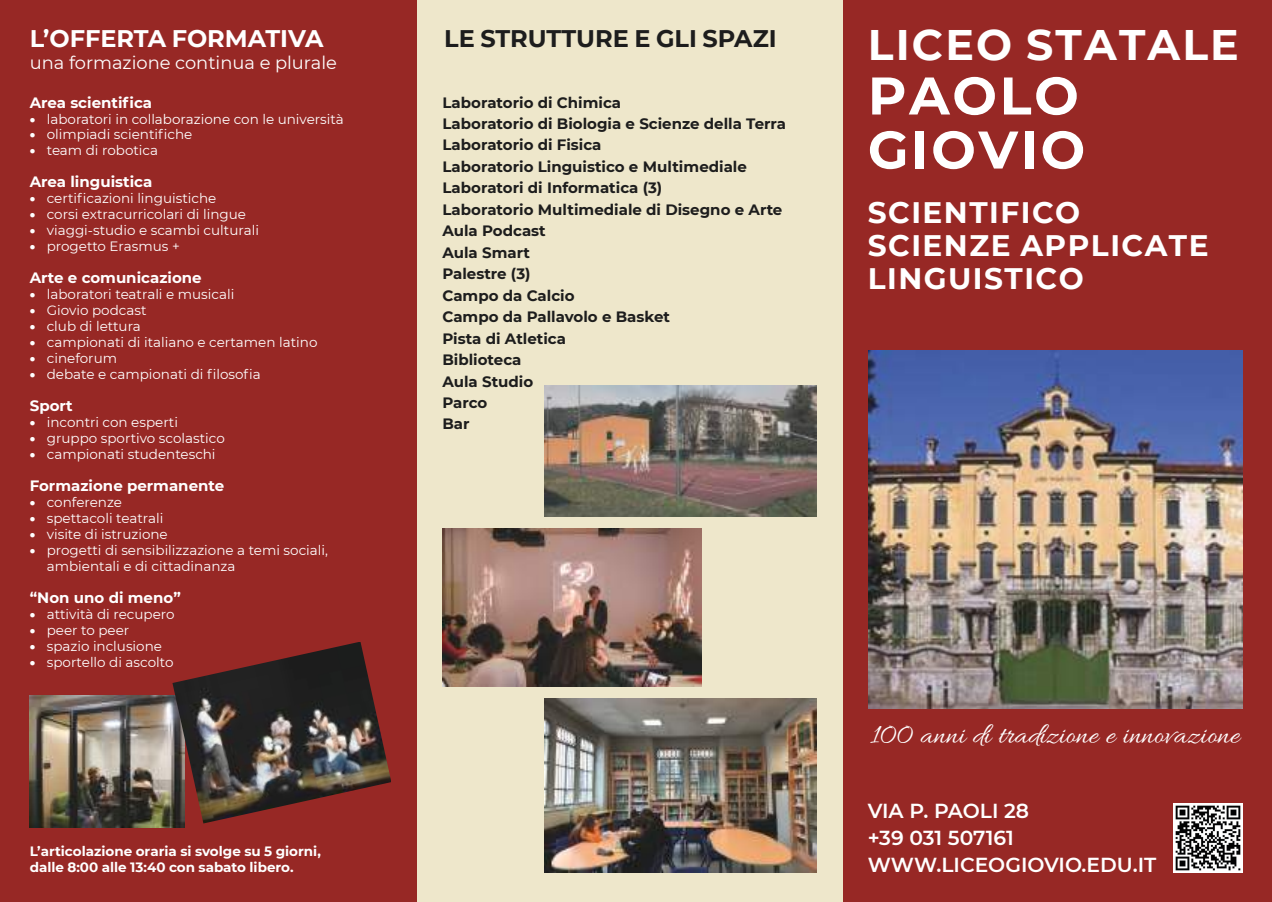
<style>
.page{position:relative;width:1272px;height:902px;background:#fff}
.page>*{position:absolute;margin:0;border:0;box-sizing:border-box;transform-origin:0 0}
.t1{font:700 52.8px/54px "Montserrat";letter-spacing:.05em;color:#fff}
.t2{font:700 42.6px "Montserrat";letter-spacing:.05em;color:#fff}
.t3{font:30px "Allura";color:#fff}
.t4{font:700 29.55px/33px "Montserrat";letter-spacing:.05em;color:#fff}
.t5{font:700 24px "Montserrat";color:#1d1d1d}
.t6{font:700 24px "Montserrat";color:#fff}
.t7{font:600 20.25px/27px "Montserrat";color:#fff}
.t8{font:17.85px "Montserrat";color:#fff}
.t9{font:700 15px/21.5px "Montserrat";color:#1d1d1d}
.t10{font:700 15px "Montserrat";color:#fff}
.t11{font:13.5px/15.9px "Montserrat";color:#fff}
.t12{font:700 13.5px/15.9px "Montserrat";color:#fff}
.s1{font-weight:900}
</style>
<div class="page">
<div style="left:842px;top:0;width:429px;height:901px;background:#972825"></div>
<div style="left:0;top:0;width:417px;height:901px;background:#972825"></div>
<div style="left:417px;top:0;width:425px;height:901px;background:#eee7cb"></div>
<img style="left:544px;top:385px;width:272px;height:131px">
<img style="left:1173px;top:803px;width:69px;height:69px">
<img style="left:442px;top:528px;width:259px;height:158px">
<img style="left:30px;top:695px;width:155px;height:132px">
<img style="left:172px;top:642px;width:219px;height:181px">
<img style="left:544px;top:698px;width:272px;height:174px">
<img style="left:868px;top:350px;width:374px;height:358px">
<h3 class="t6" style="left:30px;top:21px;width:295px">L’OFFERTA FORMATIVA</h3>
<h3 class="t8" style="left:30px;top:50px;width:309px">una formazione continua e plurale</h3>
<p class="t10" style="left:30px;top:91px;width:124px">Area scientifica</p>
<p class="t11" style="left:30px;top:110px;width:315px"><span class="s1">•</span> laboratori in collaborazione con le università</p>
<p class="t11" style="left:30px;top:126px;width:164px"><span class="s1">•</span> olimpiadi scientifiche</p>
<p class="t11" style="left:30px;top:142px;width:130px"><span class="s1">•</span> team di robotica</p>
<p class="t10" style="left:30px;top:171px;width:124px">Area linguistica</p>
<p class="t11" style="left:30px;top:190px;width:188px"><span class="s1">•</span> certificazioni linguistiche</p>
<p class="t11" style="left:30px;top:206px;width:218px"><span class="s1">•</span> corsi extracurricolari di lingue</p>
<p class="t11" style="left:30px;top:222px;width:231px"><span class="s1">•</span> viaggi-studio e scambi culturali</p>
<p class="t11" style="left:30px;top:238px;width:151px"><span class="s1">•</span> progetto Erasmus +</p>
<p class="t10" style="left:30px;top:267px;width:173px">Arte e comunicazione</p>
<p class="t11" style="left:30px;top:286px;width:206px"><span class="s1">•</span> laboratori teatrali e musicali</p>
<p class="t11" style="left:30px;top:302px;width:118px"><span class="s1">•</span> Giovio podcast</p>
<p class="t11" style="left:30px;top:318px;width:113px"><span class="s1">•</span> club di lettura</p>
<p class="t11" style="left:30px;top:334px;width:289px"><span class="s1">•</span> campionati di italiano e certamen latino</p>
<p class="t11" style="left:30px;top:350px;width:89px"><span class="s1">•</span> cineforum</p>
<p class="t11" style="left:30px;top:366px;width:232px"><span class="s1">•</span> debate e campionati di filosofia</p>
<p class="t10" style="left:30px;top:395px;width:44px">Sport</p>
<p class="t11" style="left:30px;top:414px;width:150px"><span class="s1">•</span> incontri con esperti</p>
<p class="t11" style="left:30px;top:430px;width:196px"><span class="s1">•</span> gruppo sportivo scolastico</p>
<p class="t11" style="left:30px;top:446px;width:187px"><span class="s1">•</span> campionati studenteschi</p>
<p class="t10" style="left:30px;top:475px;width:196px">Formazione permanente</p>
<p class="t11" style="left:30px;top:494px;width:94px"><span class="s1">•</span> conferenze</p>
<p class="t11" style="left:30px;top:510px;width:135px"><span class="s1">•</span> spettacoli teatrali</p>
<p class="t11" style="left:30px;top:526px;width:139px"><span class="s1">•</span> visite di istruzione</p>
<p class="t11" style="left:47px;top:542px;width:283px;text-indent:-17px"><span class="s1">•</span> progetti di sensibilizzazione a temi sociali, ambientali e di cittadinanza</p>
<p class="t10" style="left:30px;top:587px;width:153px">“Non uno di meno”</p>
<p class="t11" style="left:30px;top:605px;width:146px"><span class="s1">•</span> attività di recupero</p>
<p class="t11" style="left:30px;top:621px;width:101px"><span class="s1">•</span> peer to peer</p>
<p class="t11" style="left:30px;top:637px;width:134px"><span class="s1">•</span> spazio inclusione</p>
<p class="t11" style="left:30px;top:653px;width:145px"><span class="s1">•</span> sportello di ascolto</p>
<p class="t12" style="left:30px;top:842px;width:292px">L’articolazione oraria si svolge su 5 giorni, dalle 8:00 alle 13:40 con sabato libero.</p>
<h3 class="t5" style="left:444px;top:21px;width:334px">LE STRUTTURE E GLI SPAZI</h3>
<p class="t9" style="left:442px;top:91px;width:345px">Laboratorio di Chimica<br>Laboratorio di Biologia e Scienze della Terra<br>Laboratorio di Fisica<br>Laboratorio Linguistico e Multimediale<br>Laboratori di Informatica (3)<br>Laboratorio Multimediale di Disegno e Arte<br>Aula Podcast<br>Aula Smart<br>Palestre (3)<br>Campo da Calcio<br>Campo da Pallavolo e Basket<br>Pista di Atletica<br>Biblioteca<br>Aula Studio<br>Parco<br>Bar</p>
<h2 class="t2" style="left:867px;top:15px;width:372px">LICEO STATALE</h2>
<h1 class="t1" style="left:867px;top:66px;width:219px">PAOLO<br>GIOVIO</h1>
<h3 class="t4" style="left:867px;top:194px;width:342px">SCIENTIFICO<br>SCIENZE APPLICATE<br>LINGUISTICO</h3>
<h3 class="t3" style="left:870px;top:718px;width:370px">100 anni di tradizione e innovazione</h3>
<h3 class="t7" style="left:867px;top:796px;width:290px">VIA P. PAOLI 28<br>+39 031 507161<br>WWW.LICEOGIOVIO.EDU.IT</h3>
</div>
